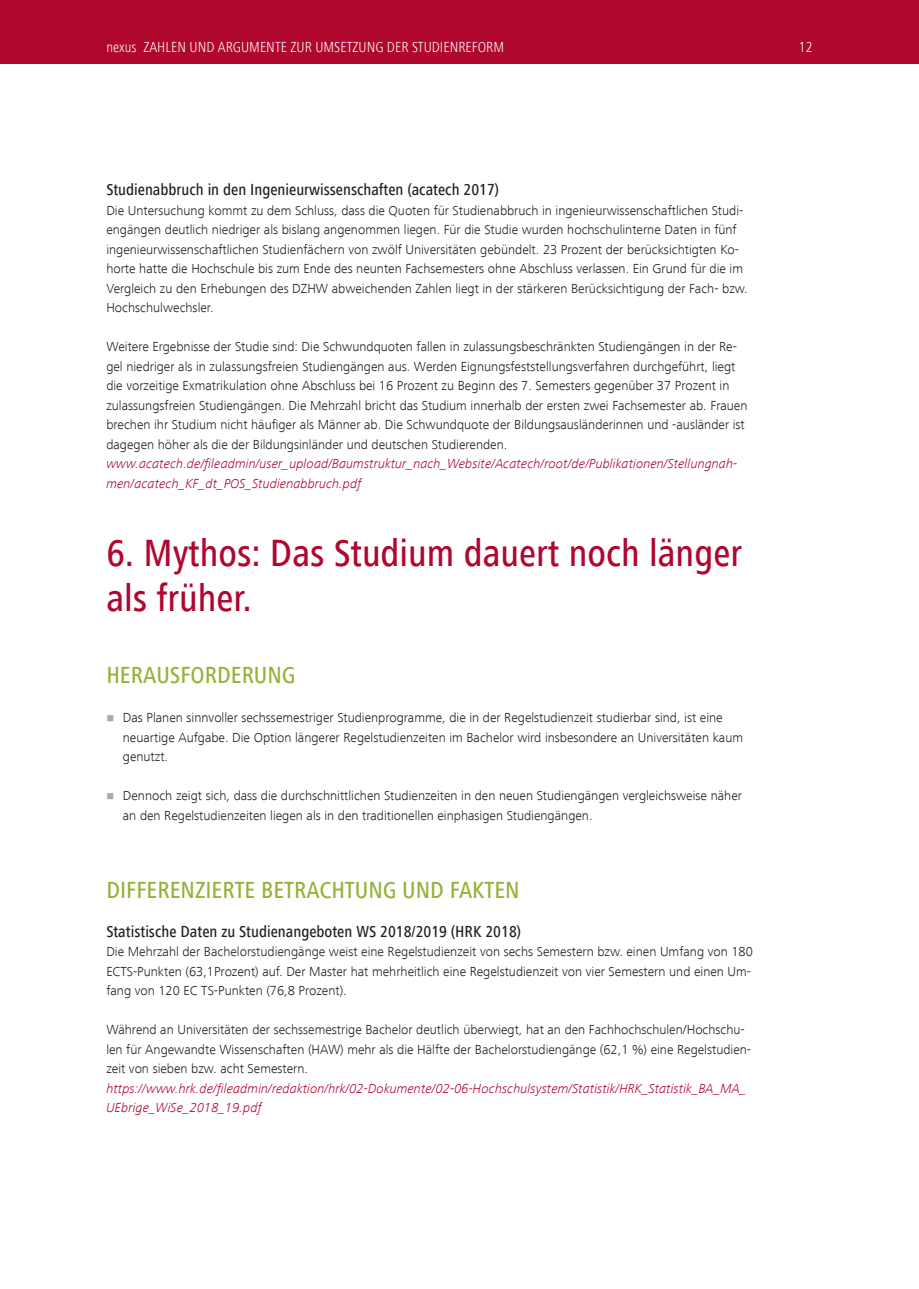
<style>
.page{position:relative;width:919px;height:1289px;background:#fff}
.page>*{position:absolute;margin:0;border:0;box-sizing:border-box;transform-origin:0 0}
.t1{font:500 condensed 39px/45px "Frutiger Next LT";color:#b0072f}
.t2{font:500 condensed 24px "Frutiger Next LT";color:#94b238}
.t3{font:300 condensed 18.75px "Frutiger Next LT";color:#fff}
.t4{font:500 condensed 16.5px "Frutiger Next LT";color:#231f20}
.t5{font:300 condensed 15px "Frutiger Next LT";color:#fff}
.t6{font:300 13.5px/19.5px "Frutiger Next LT";color:#231f20}
.t7{font:italic 300 13.5px/19.5px "Frutiger Next LT";color:#b0072f}
</style>
<div class="page">
<div style="left:0;top:0;width:918px;height:64px;background:#b0072f"></div>
<h3 class="t3" style="left:108px;top:33px;width:83px">Kapitelname</h3>
<p class="t5" style="left:143px;top:39px;width:362px">ZAHLEN UND ARGUMENTE ZUR UMSETZUNG DER STUDIENREFORM</p>
<h3 class="t3" style="left:795px;top:33px;width:19px">12<sub>12</sub></h3>
<p class="t5" style="left:106px;top:39px;width:32px">nexus</p>
<p class="t4" style="left:106px;top:181px;width:394px">Studienabbruch in den Ingenieurwissenschaften (acatech 2017)</p>
<p class="t6" style="left:106px;top:201px;width:643px">Die Untersuchung kommt zu dem Schluss, dass die Quoten für Studienabbruch in ingenieurwissenschaftlichen Studi&shy;engängen deutlich niedriger als bislang angenommen liegen. Für die Studie wurden hochschulinterne Daten in fünf ingenieurwissenschaftlichen Studienfächern von zwölf Universitäten gebündelt. 23 Prozent der berücksichtigten Ko&shy;horte hatte die Hochschule bis zum Ende des neunten Fachsemesters ohne Abschluss verlassen. Ein Grund für die im Vergleich zu den Erhebungen des DZHW abweichenden Zahlen liegt in der stärkeren Berücksichtigung der Fach- bzw.<br>Hochschulwechsler.</p>
<p class="t6" style="left:106px;top:337px;width:642px">Weitere Ergebnisse der Studie sind: Die Schwundquoten fallen in zulassungsbeschränkten Studiengängen in der Re&shy;gel niedriger als in zulassungsfreien Studiengängen aus. Werden Eignungsfeststellungsverfahren durchgeführt, liegt die vorzeitige Exmatrikulation ohne Abschluss bei 16 Prozent zu Beginn des 7. Semesters gegenüber 37 Prozent in zulassungsfreien Studiengängen. Die Mehrzahl bricht das Studium innerhalb der ersten zwei Fachsemester ab. Frauen brechen ihr Studium nicht häufiger als Männer ab. Die Schwundquote der Bildungsausländerinnen und -ausländer ist dagegen höher als die der Bildungsinländer und deutschen Studierenden.</p>
<p class="t7" style="left:106px;top:454px;width:632px">www.acatech.de/fileadmin/user_upload/Baumstruktur_nach_Website/Acatech/root/de/Publikationen/Stellungnah&shy;men/acatech_KF_dt_POS_Studienabbruch.pdf</p>
<h1 class="t1" style="left:106px;top:530px;width:637px">6. Mythos: Das Studium dauert noch länger als früher.</h1>
<h2 class="t2" style="left:106px;top:662px;width:191px">HERAUSFORDERUNG</h2>
<p class="t6" style="left:123px;top:708px;width:621px">Das Planen sinnvoller sechssemestriger Studienprogramme, die in der Regelstudienzeit studierbar sind, ist eine neuartige Aufgabe. Die Option längerer Regelstudienzeiten im Bachelor wird insbesondere an Universitäten kaum genutzt.</p>
<p class="t6" style="left:123px;top:786px;width:620px">Dennoch zeigt sich, dass die durchschnittlichen Studienzeiten in den neuen Studiengängen vergleichsweise näher an den Regelstudienzeiten liegen als in den traditionellen einphasigen Studiengängen.</p>
<h2 class="t2" style="left:106px;top:876px;width:415px">DIFFERENZIERTE BETRACHTUNG UND FAKTEN</h2>
<p class="t4" style="left:106px;top:922px;width:416px">Statistische Daten zu Studienangeboten WS 2018/2019 (HRK 2018)</p>
<p class="t6" style="left:106px;top:942px;width:648px">Die Mehrzahl der Bachelorstudiengänge weist eine Regelstudienzeit von sechs Semestern bzw. einen Umfang von 180<br>ECTS-Punkten (63,1Prozent) auf. Der Master hat mehrheitlich eine Regelstudienzeit von vier Semestern und einen Um&shy;fang von 120 EC TS-Punkten (76,8 Prozent).</p>
<p class="t6" style="left:106px;top:1020px;width:646px">Während an Universitäten der sechssemestrige Bachelor deutlich überwiegt, hat an den Fachhochschulen/Hochschu&shy;len für Angewandte Wissenschaften (HAW) mehr als die Hälfte der Bachelorstudiengänge (62,1 %) eine Regelstudien&shy;zeit von sieben bzw. acht Semestern.</p>
<p class="t7" style="left:106px;top:1078px;width:641px">https://www.hrk.de/fileadmin/redaktion/hrk/02-Dokumente/02-06-Hochschulsystem/Statistik/HRK_Statistik_BA_MA_<br>UEbrige_WiSe_2018_19.pdf</p>
</div>
